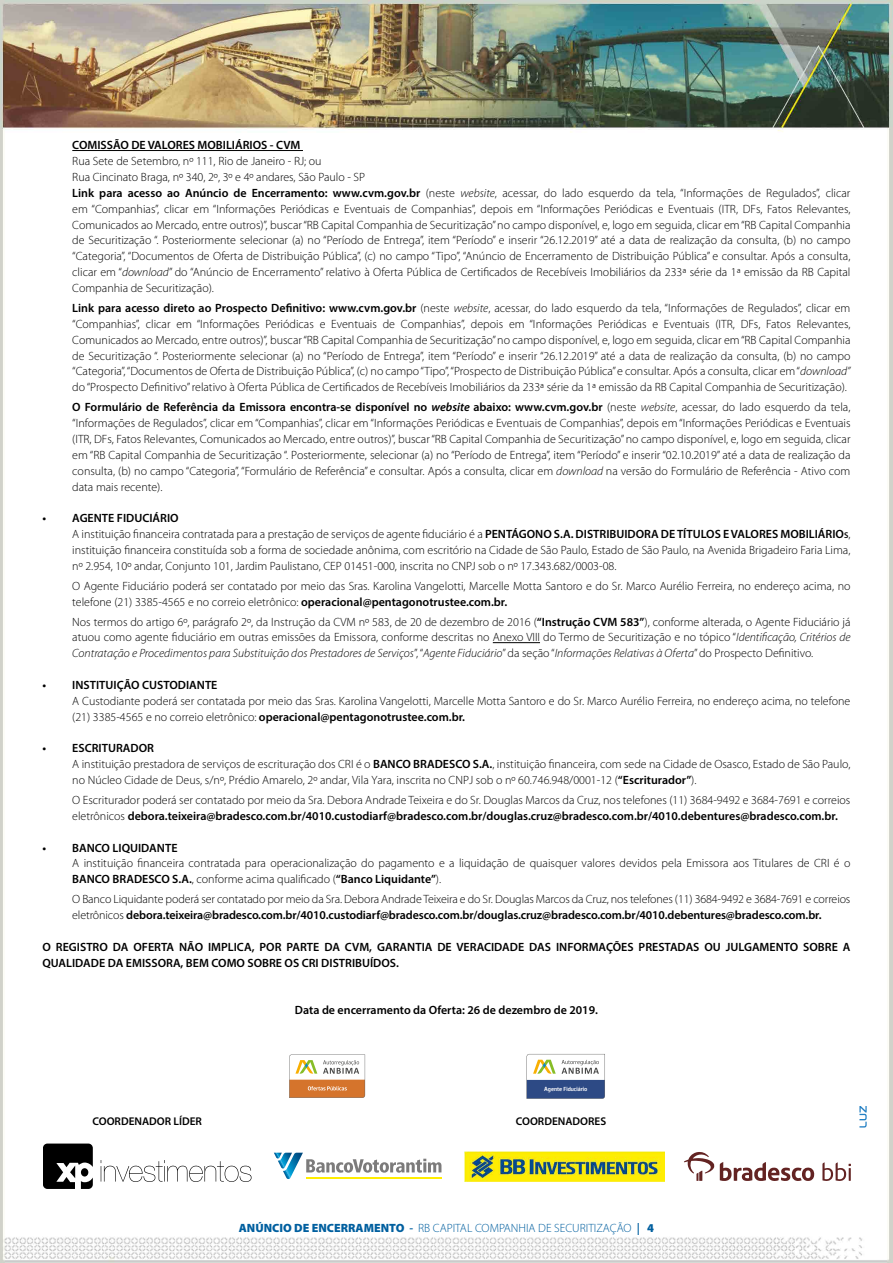
<style>
.page{position:relative;width:893px;height:1263px;background:#fff}
.page>*{position:absolute;margin:0;border:0;box-sizing:border-box;transform-origin:0 0}
.t1{font:300 12px/15.9px "Myriad Pro";color:#000}
.t2{font:600 12px/15.9px "Myriad Pro";color:#000}
.t3{font:300 12px "Myriad Pro";color:#005f9f}
.t4{font:600 11.25px "Myriad Pro";color:#000}
.t5{font:500 5.85px "Dobra W04";color:#fff}
.s1{font-weight:600}
.s2{font-style:italic}
.s3{font-weight:600;font-style:italic}
.s4{font-weight:600;font-size:8.4px}
.s5{font-style:inherit}
.s6{font-weight:900}
</style>
<div class="page">
<img style="left:0;top:0;width:893px;height:1263px">
<hr style="left:72px;top:150px;width:231px;height:1px;background:#000">
<hr style="left:493px;top:642px;width:47px;height:1px;background:#000">
<svg style="left:859px;top:1106px;width:8px;height:21px"></svg>
<svg style="left:289px;top:1054px;width:76px;height:44px"></svg>
<svg style="left:527px;top:1054px;width:78px;height:45px"></svg>
<svg style="left:43px;top:1143px;width:50px;height:46px"></svg>
<div style="left:81px;top:1168px;width:7px;height:8px;background:#000;border-radius:50%"></div>
<svg style="left:101px;top:1160px;width:150px;height:22px"></svg>
<svg style="left:274px;top:1153px;width:167px;height:26px"></svg>
<img style="left:464px;top:1151px;width:200px;height:30px">
<svg style="left:684px;top:1151px;width:130px;height:30px"></svg>
<svg style="left:822px;top:1162px;width:29px;height:19px"></svg>
<p class="t1" style="left:72px;top:138px;width:780px"><span class="s1">COMISSÃO DE VALORES MOBILIÁRIOS</span> <span class="s1">- CVM<br></span>Rua Sete de Setembro, nº 111, Rio de Janeiro - RJ; ou<br>Rua Cincinato Braga, nº 340, 2º, 3º e 4º andares, São Paulo - SP<br><span class="s1">Link para acesso ao Anúncio de Encerramento: www.cvm.gov.br</span> (neste <span class="s2">website</span>, acessar, do lado esquerdo da tela, “Informações de Regulados”, clicar em “Companhias”, clicar em “Informações Periódicas e Eventuais de Companhias”, depois em “Informações Periódicas e Eventuais (ITR, DFs, Fatos Relevantes, Comunicados ao Mercado, entre outros)”, buscar “RB Capital Companhia de Securitização” no campo disponível, e, logo em seguida, clicar em “RB Capital Companhia de Securitização “. Posteriormente selecionar (a) no “Período de Entrega”, item “Período” e inserir “26.12.2019” até a data de realização da consulta, (b) no campo “Categoria”, “Documentos de Oferta de Distribuição Pública”, (c) no campo “Tipo”, “Anúncio de Encerramento de Distribuição Pública” e consultar. Após a consulta, clicar em “<span class="s2">download</span>” do “Anúncio de Encerramento” relativo à Oferta Pública de Certificados de Recebíveis Imobiliários da 233ª série da 1ª emissão da RB Capital Companhia de Securitização).</p>
<p class="t1" style="left:72px;top:300px;width:780px;text-align:justify"><span class="s1">Link para acesso direto ao Prospecto Definitivo: www.cvm.gov.br</span> (neste <span class="s2">website</span>, acessar, do lado esquerdo da tela, “Informações de Regulados”, clicar em “Companhias”, clicar em “Informações Periódicas e Eventuais de Companhias”, depois em “Informações Periódicas e Eventuais (ITR, DFs, Fatos Relevantes, Comunicados ao Mercado, entre outros)”, buscar “RB Capital Companhia de Securitização” no campo disponível, e, logo em seguida, clicar em “RB Capital Companhia de Securitização “. Posteriormente selecionar (a) no “Período de Entrega”, item “Período” e inserir “26.12.2019” até a data de realização da consulta, (b) no campo “Categoria”, “Documentos de Oferta de Distribuição Pública”, (c) no campo “Tipo”, “Prospecto de Distribuição Pública” e consultar. Após a consulta, clicar em “<span class="s2">download” </span>do “Prospecto Definitivo” relativo à Oferta Pública de Certificados de Recebíveis Imobiliários da 233ª série da 1ª emissão da RB Capital Companhia de Securitização).</p>
<p class="t1" style="left:72px;top:400px;width:780px;text-align:justify"><span class="s1">O Formulário de Referência da Emissora encontra-se disponível no</span> <span class="s3">website</span> <span class="s1">abaixo: www.cvm.gov.br</span> (neste <span class="s2">website</span>, acessar, do lado esquerdo da tela, “Informações de Regulados”, clicar em “Companhias”, clicar em “Informações Periódicas e Eventuais de Companhias”, depois em “Informações Periódicas e Eventuais (ITR, DFs, Fatos Relevantes, Comunicados ao Mercado, entre outros)”, buscar “RB Capital Companhia de Securitização” no campo disponível, e, logo em seguida, clicar em “RB Capital Companhia de Securitização “. Posteriormente, selecionar (a) no “Período de Entrega”, item “Período” e inserir “02.10.2019” até a data de realização da consulta, (b) no campo “Categoria”, “Formulário de Referência” e consultar. Após a consulta, clicar em <span class="s2">download</span> na versão do Formulário de Referência - Ativo com data mais recente).</p>
<p class="t1" style="left:72px;top:510px;width:780px;text-indent:-30px"><span class="s1">• AGENTE FIDUCIÁRIO<br></span>A instituição financeira contratada para a prestação de serviços de agente fiduciário é a <span class="s1">P</span><span class="s1">ENTÁGONO S.A. DISTRIBUIDORA DE TÍTULOS E VALORES MOBILIÁRIO</span><span class="s4">s</span>, instituição financeira constituída sob a forma de sociedade anônima, com escritório na Cidade de São Paulo, Estado de São Paulo, na Avenida Brigadeiro Faria Lima, nº 2.954, 10º andar, Conjunto 101, Jardim Paulistano, CEP 01451-000, inscrita no CNPJ sob o nº 17.343.682/0003-08.</p>
<p class="t1" style="left:72px;top:578px;width:780px">O Agente Fiduciário poderá ser contatado por meio das Sras. Karolina Vangelotti, Marcelle Motta Santoro e do Sr. Marco Aurélio Ferreira, no endereço acima, no telefone (21) 3385-4565 e no correio eletrônico: <span class="s1">operacional@pentagonotrustee.com.br.</span></p>
<p class="t1" style="left:72px;top:614px;width:780px;text-align:justify">Nos termos do artigo 6º, parágrafo 2º, da Instrução da CVM nº 583, de 20 de dezembro de 2016 (<span class="s1">“Instrução CVM 583”</span>), conforme alterada, o Agente Fiduciário já atuou como agente fiduciário em outras emissões da Emissora, conforme descritas no Anexo VIII do Termo de Securitização e no tópico “<span class="s2">Identificação, Critérios de Contratação e Procedimentos para Substituição dos Prestadores de Serviços</span>”, “<span class="s2">Agente Fiduciário</span>” da seção “<span class="s2">Informações Relativas à Oferta</span>” do Prospecto Definitivo.</p>
<p class="t2" style="left:43px;top:677px;width:176px">• INSTITUIÇÃO CUSTODIANTE</p>
<p class="t1" style="left:72px;top:693px;width:780px">A Custodiante poderá ser contatada por meio das Sras. Karolina Vangelotti, Marcelle Motta Santoro e do Sr. Marco Aurélio Ferreira, no endereço acima, no telefone (21) 3385-4565 e no correio eletrônico: <span class="s1">operacional@pentagonotrustee.com.br.</span></p>
<p class="t1" style="left:72px;top:741px;width:780px;text-indent:-30px"><span class="s1">•</span> <span class="s1">ESCRITURADOR<br></span>A instituição prestadora de serviços de escrituração dos CRI é o <span class="s1">BANCO BRADESCO S.A.</span><span class="s5">,</span> instituição financeira, com sede na Cidade de Osasco, Estado de São Paulo, no Núcleo Cidade de Deus, s/nº, Prédio Amarelo, 2º andar, Vila Yara, inscrita no CNPJ sob o nº 60.746.948/0001-12 (<span class="s1">“Escriturador”</span>).</p>
<p class="t1" style="left:72px;top:792px;width:780px">O Escriturador poderá ser contatado por meio da Sra. Debora Andrade Teixeira e do Sr. Douglas Marcos da Cruz, nos telefones (11) 3684-9492 e 3684-7691 e correios eletrônicos <span class="s1">debora.teixeira@bradesco.com.br/4010.custodiarf@bradesco.com.br/douglas.cruz@bradesco.com.br/4010.debentures@bradesco.com.br.</span></p>
<p class="t2" style="left:43px;top:839px;width:136px">• BANCO LIQUIDANTE</p>
<p class="t1" style="left:72px;top:856px;width:780px">A instituição financeira contratada para operacionalização do pagamento e a liquidação de quaisquer valores devidos pela Emissora aos Titulares de CRI é o<br><span class="s1">BANCO BRADESCO S.A.</span>, conforme acima qualificado (<span class="s1">“Banco Liquidante”</span>).</p>
<p class="t1" style="left:72px;top:892px;width:780px">O Banco Liquidante poderá ser contatado por meio da Sra. Debora Andrade Teixeira e do Sr. Douglas Marcos da Cruz, nos telefones (11) 3684-9492 e 3684-7691 e correios eletrônicos <span class="s1">debora.teixeira@bradesco.com.br/4010.custodiarf@bradesco.com.br/douglas.cruz@bradesco.com.br/4010.debentures@bradesco.com.br.</span></p>
<p class="t2" style="left:43px;top:939px;width:809px">O REGISTRO DA OFERTA NÃO IMPLICA, POR PARTE DA CVM, GARANTIA DE VERACIDADE DAS INFORMAÇÕES PRESTADAS OU JULGAMENTO SOBRE A<br>QUALIDADE DA EMISSORA, BEM COMO SOBRE OS CRI DISTRIBUÍDOS.</p>
<p class="t2" style="left:295px;top:1002px;width:304px">Data de encerramento da Oferta: 26 de dezembro de 2019.</p>
<p class="t5" style="left:544px;top:1085px;width:45px">Agente Fiduciário</p>
<p class="t4" style="left:92px;top:1114px;width:111px">COORDENADOR LÍDER</p>
<p class="t4" style="left:516px;top:1114px;width:92px">COORDENADORES</p>
<p class="t3" style="left:239px;top:1222px;width:417px"><span class="s6">ANÚNCIO DE ENCERRAMENTO</span> <span class="s1">-</span> RB CAPITAL COMPANHIA DE SECURITIZAÇÃO <span class="s1">|</span> <span class="s6">4</span></p>
</div>
